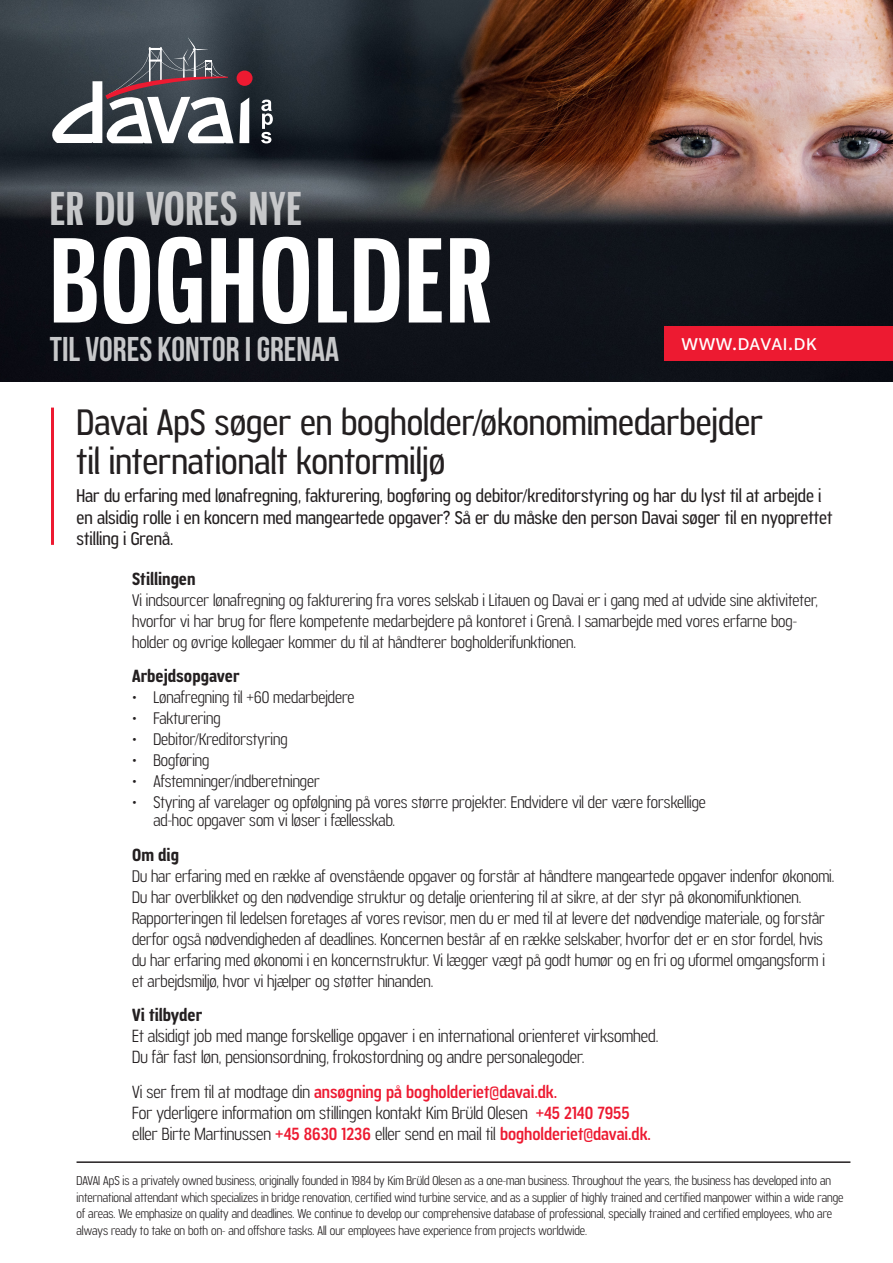
<style>
.page{position:relative;width:893px;height:1263px;background:#fff}
.page>*{position:absolute;margin:0;border:0;box-sizing:border-box;transform-origin:0 0}
.t1{font:700 113.1px "Gnuolane Rg";letter-spacing:.02em;color:#fff}
.t2{font:700 44.4px "Gnuolane Rg";letter-spacing:.02em;color:#c7c8ca}
.t3{font:34.5px/39px "Jesaya Bk";color:#231f20}
.t4{font:34.35px "Bebas Neue";color:#c7c8ca}
.t5{font:500 18px "Basic Gothic Pro";color:#fff}
.t6{font:17.25px/21.8px "Jesaya Bk";color:#231f20}
.t7{font:16.5px/21px "Jesaya Lt";color:#231f20}
.t8{font:16.5px "Jesaya Rg";color:#ed1a31}
.t9{font:700 16.5px "Jesaya Rg";color:#231f20}
.t10{font:15.75px/21px "Jesaya Lt";color:#231f20}
.t11{font:12px/16.5px "Jesaya Lt";color:#231f20}
.s1{font-family:"Jesaya Lt";color:#231f20}
.s2{font-family:"Jesaya Rg";color:#ed1a31}
</style>
<div class="page">
<img style="left:0;top:0;width:893px;height:382px">
<svg style="left:237px;top:71px;width:16px;height:15px"></svg>
<svg style="left:49px;top:37px;width:200px;height:106px"></svg>
<svg style="left:261px;top:100px;width:12px;height:43px"></svg>
<hr style="left:77px;top:1161px;width:773px;height:2px;background:#231f20">
<hr style="left:51px;top:408px;width:3px;height:137px;background:#ed1a31">
<div style="left:665px;top:327px;width:228px;height:34px;background:#ed1a31"></div>
<h2 class="t2" style="left:50px;top:182px;width:254px">ER DU VORES NYE</h2>
<h1 class="t1" style="left:50px;top:212px;width:442px">BOGHOLDER</h1>
<h3 class="t4" style="left:50px;top:330px;width:291px">TIL VORES KONTOR I GRENAA</h3>
<p class="t5" style="left:681px;top:334px;width:138px">WWW.DAVAI.DK</p>
<h3 class="t3" style="left:77px;top:403px;width:688px">Davai ApS søger en bogholder/økonomimedarbejder til internationalt kontormiljø</h3>
<p class="t6" style="left:77px;top:485px;width:757px">Har du erfaring med lønafregning, fakturering, bogføring og debitor/kreditorstyring og har du lyst til at arbejde i en alsidig rolle i en koncern med mangeartede opgaver? Så er du måske den person Davai søger til en nyoprettet stilling i Grenå.</p>
<p class="t9" style="left:132px;top:569px;width:65px">Stillingen</p>
<p class="t10" style="left:132px;top:589px;width:687px">Vi indsourcer lønafregning og fakturering fra vores selskab i Litauen og Davai er i gang med at udvide sine aktiviteter, hvorfor vi har brug for flere kompetente medarbejdere på kontoret i Grenå. I samarbejde med vores erfarne bog&shy;holder og øvrige kollegaer kommer du til at håndterer bogholderifunktionen.</p>
<p class="t9" style="left:132px;top:666px;width:109px">Arbejdsopgaver</p>
<p class="t10" style="left:132px;top:687px;width:224px">• Lønafregning til +60 medarbejdere</p>
<p class="t10" style="left:132px;top:708px;width:90px">• Fakturering</p>
<p class="t10" style="left:132px;top:729px;width:157px">• Debitor/Kreditorstyring</p>
<p class="t10" style="left:132px;top:750px;width:79px">• Bogføring</p>
<p class="t10" style="left:132px;top:771px;width:189px">• Afstemninger/indberetninger</p>
<p class="t10" style="left:153px;top:793px;width:554px;line-height:18px;text-indent:-21px">• Styring af varelager og opfølgning på vores større projekter. Endvidere vil der være forskellige ad-hoc opgaver som vi løser i fællesskab.</p>
<p class="t9" style="left:132px;top:845px;width:48px">Om dig</p>
<p class="t10" style="left:132px;top:865px;width:704px">Du har erfaring med en række af ovenstående opgaver og forstår at håndtere mangeartede opgaver indenfor økonomi.<br>Du har overblikket og den nødvendige struktur og detalje orientering til at sikre, at der styr på økonomifunktionen.<br>Rapporteringen til ledelsen foretages af vores revisor, men du er med til at levere det nødvendige materiale, og forstår derfor også nødvendigheden af deadlines. Koncernen består af en række selskaber, hvorfor det er en stor fordel, hvis du har erfaring med økonomi i en koncernstruktur. Vi lægger vægt på godt humør og en fri og uformel omgangsform i et arbejdsmiljø, hvor vi hjælper og støtter hinanden.</p>
<p class="t9" style="left:132px;top:1005px;width:72px">Vi tilbyder</p>
<p class="t7" style="left:132px;top:1026px;width:528px">Et alsidigt job med mange forskellige opgaver i en international orienteret virksomhed.<br>Du får fast løn, pensionsordning, frokostordning og andre personalegoder.</p>
<p class="t8" style="left:132px;top:1082px;width:426px"><span class="s1">Vi ser frem til at modtage din</span> ansøgning på bogholderiet@davai.dk.</p>
<p class="t7" style="left:132px;top:1102px;width:520px">For yderligere information om stillingen kontakt Kim Brüld Olesen <span class="s2">+45 2140 7955 </span>eller Birte Martinussen <span class="s2">+45 8630 1236</span> eller send en mail til <span class="s2">bogholderiet@davai.dk.</span></p>
<p class="t11" style="left:77px;top:1173px;width:768px">DAVAI ApS is a privately owned business, originally founded in 1984 by Kim Brüld Olesen as a one-man business. Throughout the years, the business has developed into an international attendant which specializes in bridge renovation, certified wind turbine service, and as a supplier of highly trained and certified manpower within a wide range of areas. We emphasize on quality and deadlines. We continue to develop our comprehensive database of professional, specially trained and certified employees, who are always ready to take on both on- and offshore tasks. All our employees have experience from projects worldwide.</p>
</div>
